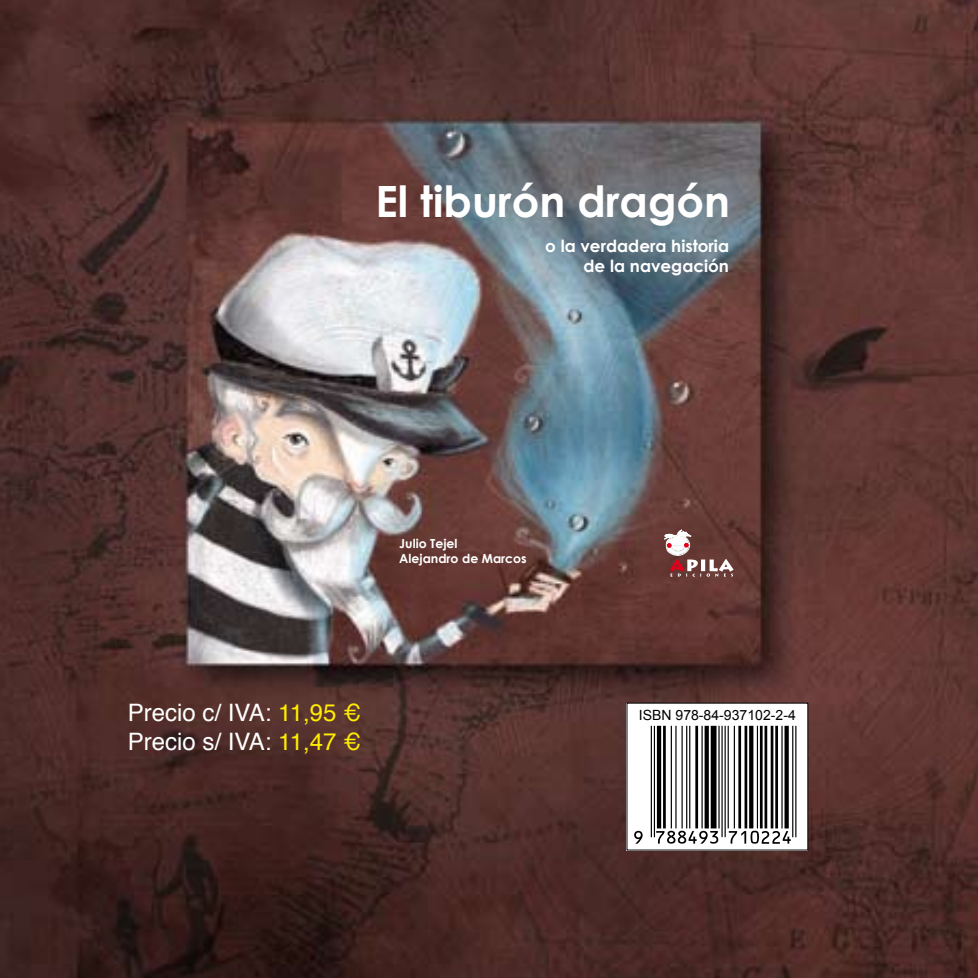
<style>
.page{position:relative;width:978px;height:978px;background:#fff}
.page>*{position:absolute;margin:0;border:0;box-sizing:border-box;transform-origin:0 0}
.t1{font:700 43.2px "Century Gothic";color:#fff}
.t2{font:24px "Helvetica";color:#fff}
.t3{font:700 16.8px/20.1px "Century Gothic";color:#fff;text-align:right}
.t4{font:14.1px "Arial";color:#000}
.t5{font:700 12.6px/15px "Century Gothic";color:#fff}
.s1{color:#ffed00}
</style>
<div class="page">
<img style="left:0;top:0;width:978px;height:978px">
<div style="left:627px;top:703px;width:181px;height:147px;background:#fff"></div>
<svg style="left:634px;top:831px;width:9px;height:13px"></svg>
<hr style="left:651px;top:726px;width:1px;height:111px;background:#000">
<hr style="left:654px;top:726px;width:1px;height:111px;background:#000">
<svg style="left:656px;top:726px;width:64px;height:118px"></svg>
<hr style="left:721px;top:726px;width:2px;height:111px;background:#000">
<hr style="left:725px;top:726px;width:1px;height:111px;background:#000">
<svg style="left:728px;top:726px;width:63px;height:118px"></svg>
<hr style="left:792px;top:726px;width:1px;height:111px;background:#000">
<hr style="left:795px;top:726px;width:1px;height:111px;background:#000">
<svg style="left:657px;top:530px;width:77px;height:47px"></svg>
<h1 class="t1" style="left:375px;top:174px;width:356px">El tiburón dragón</h1>
<p class="t3" style="left:545px;top:236px;width:185px">o la verdadera historia de la navegación</p>
<p class="t5" style="left:399px;top:535px;width:129px">Julio Tejel<br>Alejandro de Marcos</p>
<p class="t2" style="left:128px;top:694px;width:235px">Precio c/ IVA: <span class="s1">11,95 €</span></p>
<p class="t4" style="left:639px;top:706px;width:159px">ISBN 978-84-937102-2-4</p>
<p class="t2" style="left:128px;top:723px;width:235px">Precio s/ IVA: <span class="s1">11,47 €</span></p>
</div>
